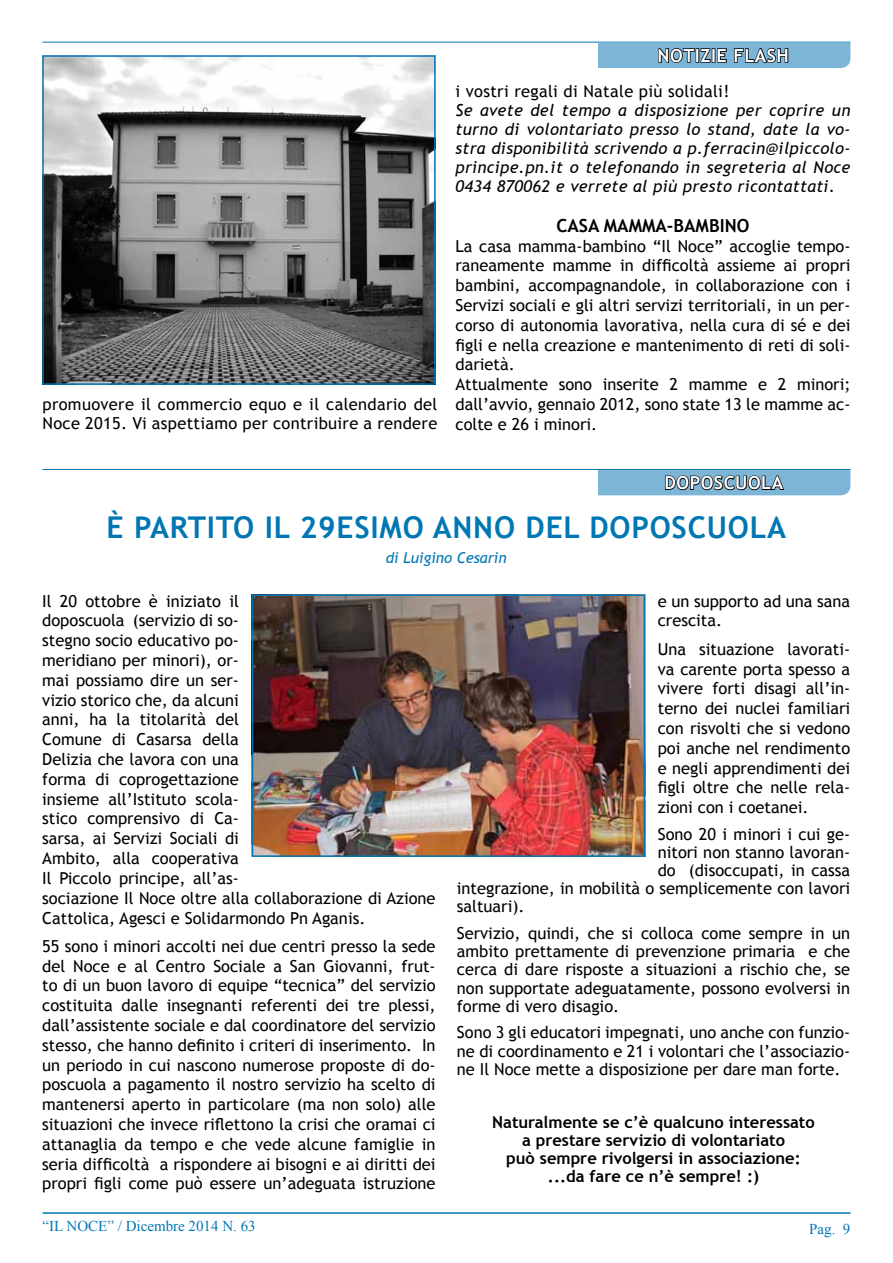
<style>
.page{position:relative;width:893px;height:1263px;background:#fff}
.page>*{position:absolute;margin:0;border:0;box-sizing:border-box;transform-origin:0 0}
.t1{font:700 30px "Trebuchet MS";letter-spacing:.025em;color:#0077b3}
.t2{font:700 18px "Trebuchet MS";letter-spacing:.03em;color:#fff}
.t3{font:700 18px "Trebuchet MS";color:#000}
.t4{font:16.5px/19.8px "Trebuchet MS";color:#000;text-align:justify}
.t5{font:italic 16.5px/18.9px "Trebuchet MS";letter-spacing:.02em;color:#000;text-align:justify}
.t6{font:700 16.5px/18.1px "Trebuchet MS";color:#000;text-align:center}
.t7{font:16.5px/19px "Trebuchet MS";letter-spacing:.02em;color:#000}
.t8{font:15px "Times New Roman";color:#0077b3}
.t9{font:italic 15px "Trebuchet MS";color:#0077b3}
</style>
<div class="page">
<hr style="left:43px;top:42px;width:807px;height:1px;background:#0077b3">
<hr style="left:43px;top:1212px;width:807px;height:2px;background:#0077b3">
<svg style="left:598px;top:43px;width:252px;height:25px;background:#6a99b6"></svg>
<img style="left:45px;top:58px;width:388px;height:324px">
<div style="left:42px;top:55px;width:394px;height:330px;border:2px solid #0077b3"></div>
<svg style="left:598px;top:470px;width:252px;height:25px;background:#6b9cb9"></svg>
<hr style="left:43px;top:469px;width:807px;height:1px;background:#0077b3">
<img style="left:255px;top:597px;width:387px;height:257px">
<div style="left:252px;top:594px;width:393px;height:263px;border:2px solid #0077b3"></div>
<p class="t7" style="left:43px;top:395px;width:396px">promuovere il commercio equo e il calendario del<br>Noce 2015. Vi aspettiamo per contribuire a rendere</p>
<p class="t2" style="left:658px;top:44px;width:11px">noti</p>
<p class="t2" style="left:700px;top:44px;width:90px">zie flash</p>
<p class="t7" style="left:455px;top:82px;width:275px">i vostri regali di Natale più solidali!</p>
<p class="t5" style="left:455px;top:101px;width:396px">Se avete del tempo a disposizione per coprire un turno di volontariato presso lo stand, date la vo&shy;stra disponibilità scrivendo a p.ferracin@ilpiccolo&shy;principe.pn.it o telefonando in segreteria al Noce 0434 870062 e verrete al più presto ricontattati.</p>
<p class="t3" style="left:556px;top:214px;width:23px">Casa</p>
<p class="t3" style="left:604px;top:214px;width:14px">mamma</p>
<p class="t3" style="left:667px;top:214px;width:19px">-bambino</p>
<p class="t4" style="left:455px;top:236px;width:396px;text-align:left">La casa mamma-bambino “Il Noce” accoglie tempo&shy;raneamente mamme in difficoltà assieme ai propri bambini, accompagnandole, in collaborazione con i Servizi sociali e gli altri servizi territoriali, in un per&shy;corso di autonomia lavorativa, nella cura di sé e dei figli e nella creazione e mantenimento di reti di soli&shy;darietà.<br>Attualmente sono inserite 2 mamme e 2 minori; dall’avvio, gennaio 2012, sono state 13 le mamme ac&shy;colte e 26 i minori.</p>
<p class="t2" style="left:664px;top:472px;width:25px">doposcuo</p>
<p class="t2" style="left:761px;top:472px;width:22px">la</p>
<h1 class="t1" style="left:106px;top:508px;width:99px">È pa rtito</h1>
<h1 class="t1" style="left:265px;top:508px;width:108px">il 29esimo</h1>
<h1 class="t1" style="left:433px;top:508px;width:22px">anno</h1>
<h1 class="t1" style="left:526px;top:508px;width:105px">del doposcuo</h1>
<h1 class="t1" style="left:750px;top:508px;width:35px">la</h1>
<p class="t9" style="left:386px;top:549px;width:122px">di Luigino Cesarin</p>
<p class="t4" style="left:42px;top:591px;width:395px;text-align:left">Il 20 ottobre è iniziato il<br>doposcuola (servizio di so-<br>stegno socio educativo po-<br>meridiano per minori), or-<br>mai possiamo dire un ser-<br>vizio storico che, da alcuni<br>anni, ha la titolarità del<br>Comune di Casarsa della<br>Delizia che lavora con una<br>forma di coprogettazione<br>insieme all’Istituto scola-<br>stico comprensivo di Ca-<br>sarsa, ai Servizi Sociali di<br>Ambito, alla cooperativa<br>Il Piccolo principe, all’as-<br>sociazione Il Noce oltre alla collaborazione di Azione<br>Cattolica, Agesci e Solidarmondo Pn Aganis.</p>
<p class="t4" style="left:42px;top:936px;width:395px">55 sono i minori accolti nei due centri presso la sede del Noce e al Centro Sociale a San Giovanni, frut&shy;to di un buon lavoro di equipe “tecnica” del servizio costituita dalle insegnanti referenti dei tre plessi, dall’assistente sociale e dal coordinatore del servizio stesso, che hanno definito i criteri di inserimento. In un periodo in cui nascono numerose proposte di do&shy;poscuola a pagamento il nostro servizio ha scelto di mantenersi aperto in particolare (ma non solo) alle situazioni che invece riflettono la crisi che oramai ci attanaglia da tempo e che vede alcune famiglie in seria difficoltà a rispondere ai bisogni e ai diritti dei propri figli come può essere un’adeguata istruzione</p>
<p class="t4" style="left:658px;top:591px;width:194px">e un supporto ad una sana crescita.</p>
<p class="t4" style="left:658px;top:639px;width:194px">Una situazione lavorati&shy;va carente porta spesso a vivere forti disagi all’in&shy;terno dei nuclei familiari con risvolti che si vedono poi anche nel rendimento e negli apprendimenti dei figli oltre che nelle rela&shy;zioni con i coetanei.</p>
<p class="t4" style="left:658px;top:824px;width:194px">Sono 20 i minori i cui ge-</p>
<p class="t4" style="left:658px;top:842px;width:194px">nitori non stanno lavoran-</p>
<p class="t4" style="left:658px;top:861px;width:194px">do (disoccupati, in cassa</p>
<p class="t4" style="left:457px;top:879px;width:395px">integrazione, in mobilità o semplicemente con lavori</p>
<p class="t4" style="left:457px;top:897px;width:69px">saltuari).</p>
<p class="t4" style="left:457px;top:924px;width:395px;line-height:18.1px">Servizio, quindi, che si colloca come sempre in un ambito prettamente di prevenzione primaria e che cerca di dare risposte a situazioni a rischio che, se non supportate adeguatamente, possono evolversi in forme di vero disagio.</p>
<p class="t4" style="left:457px;top:1024px;width:395px;line-height:18.1px">Sono 3 gli educatori impegnati, uno anche con funzio&shy;ne di coordinamento e 21 i volontari che l’associazio&shy;ne Il Noce mette a disposizione per dare man forte.</p>
<p class="t6" style="left:492px;top:1113px;width:324px">Naturalmente se c’è qualcuno interessato a prestare servizio di volontariato<br>può sempre rivolgersi in associazione: ...da fare ce n’è sempre! :)</p>
<p class="t8" style="left:43px;top:1216px;width:215px">“IL NOCE” / Dicembre 2014 N. 63</p>
<p class="t8" style="left:809px;top:1218px;width:43px">Pag. 9</p>
</div>
